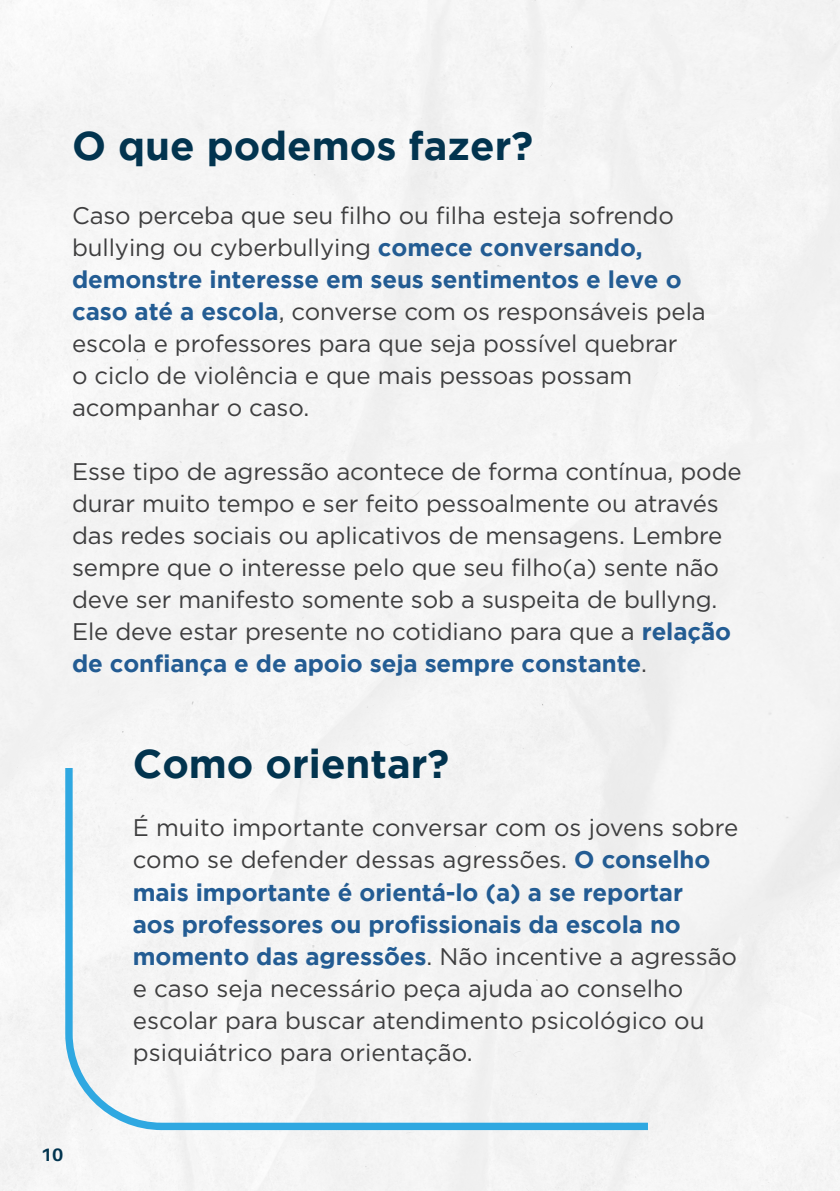
<style>
.page{position:relative;width:840px;height:1191px;background:#fff}
.page>*{position:absolute;margin:0;border:0;box-sizing:border-box;transform-origin:0 0}
.t1{font:700 40px "Gotham";color:#02344f}
.t2{font:24px/32px "Gotham";letter-spacing:-.005em;color:#3e3e3f}
.t3{font:700 18px "Aileron";color:#01344f}
.s1{font-weight:700;color:#235c93}
</style>
<div class="page">
<div style="left:0;top:0;width:839px;height:1191px;background:#f4f4f4"></div>
<div style="left:65px;top:768px;width:582px;height:362px;background:#f4f4f4"></div>
<p class="t1" style="left:72px;top:123px;width:462px">O que podemos fazer?</p>
<p class="t2" style="left:72px;top:199px;width:635px">Caso perceba que seu filho ou filha esteja sofrendo bullying ou cyberbullying <span class="s1">comece conversando, demonstre interesse em seus sentimentos e leve o caso até a escola</span>, converse com os responsáveis pela escola e professores para que seja possível quebrar<br>o ciclo de violência e que mais pessoas possam acompanhar o caso.</p>
<p class="t2" style="left:72px;top:455px;width:670px">Esse tipo de agressão acontece de forma contínua, pode durar muito tempo e ser feito pessoalmente ou através das redes sociais ou aplicativos de mensagens. Lembre sempre que o interesse pelo que seu filho(a) sente não deve ser manifesto somente sob a suspeita de bullyng.<br>Ele deve estar presente no cotidiano para que a <span class="s1">relação de confiança e de apoio seja sempre constante</span>.</p>
<p class="t1" style="left:133px;top:741px;width:318px">Como orientar?</p>
<p class="t2" style="left:133px;top:811px;width:606px">É muito importante conversar com os jovens sobre como se defender dessas agressões. <span class="s1">O conselho mais importante é orientá-lo (a) a se reportar<br>aos professores ou profissionais da escola no momento das agressões</span>. Não incentive a agressão e caso seja necessário peça ajuda ao conselho escolar para buscar atendimento psicológico ou psiquiátrico para orientação.</p>
<p class="t3" style="left:41px;top:1144px;width:24px">10</p>
</div>
